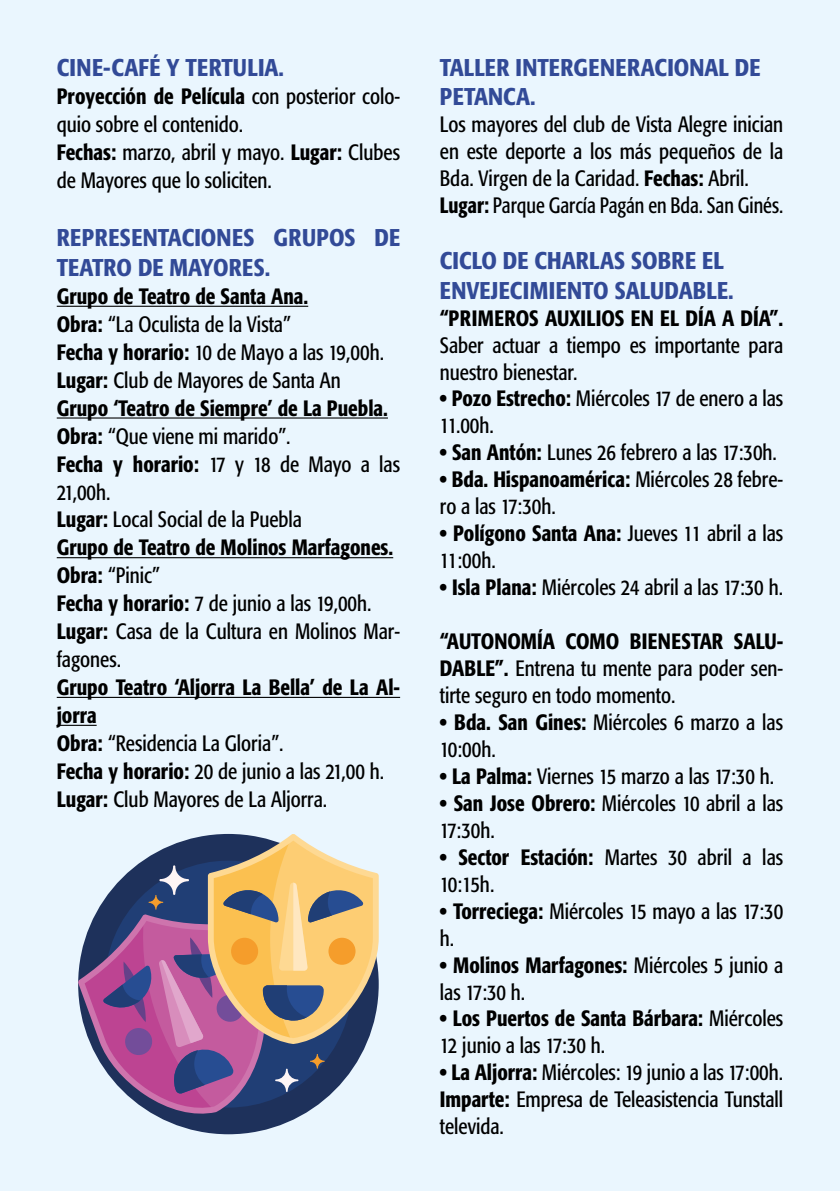
<style>
.page{position:relative;width:840px;height:1191px;background:#fff}
.page>*{position:absolute;margin:0;border:0;box-sizing:border-box;transform-origin:0 0}
.t1{font:500 condensed 24px/29.4px "Formata";color:#324a97}
.t2{font:condensed 22px/27px "Formata";color:#000;scale:.95 1}
.t3{font:500 condensed 22px/28px "Formata";color:#000;scale:.95 1}
.s1{font-weight:500}
.s2{font-weight:400}
</style>
<div class="page">
<div style="left:0;top:0;width:839px;height:1191px;background:#eaf6fe"></div>
<hr style="left:57px;top:306px;width:251px;height:1px;background:#000">
<hr style="left:57px;top:417px;width:331px;height:1px;background:#000">
<hr style="left:57px;top:557px;width:336px;height:1px;background:#000">
<hr style="left:57px;top:697px;width:343px;height:1px;background:#000">
<hr style="left:57px;top:725px;width:40px;height:1px;background:#000">
<svg style="left:78px;top:834px;width:300px;height:285px"></svg>
<p class="t1" style="left:57px;top:53px;width:229px">CINE-CAFÉ Y TERTULIA.</p>
<p class="t2" style="left:57px;top:82px;width:363px;line-height:28px"><span class="s1">Proyección de Película</span> con posterior colo&shy;quio sobre el contenido.<br><span class="s1">Fechas:</span> marzo, abril y mayo. <span class="s1">Lugar:</span> Clubes de Mayores que lo soliciten.</p>
<p class="t1" style="left:57px;top:222px;width:345px;line-height:30.4px">REPRESENTACIONES GRUPOS DE<br>TEATRO DE MAYORES.</p>
<p class="t2" style="left:57px;top:282px;width:363px;line-height:28px"><span class="s1">Grupo de Teatro de Santa Ana.<br>Obra:</span> “La Oculista de la Vista”<br><span class="s1">Fecha y horario:</span> 10 de Mayo a las 19,00h.<br><span class="s1">Lugar:</span> Club de Mayores de Santa An<br><span class="s1">Grupo ‘Teatro de Siempre’ de La Puebla.<br>Obra:</span> “Que viene mi marido”.<br><span class="s1">Fecha y horario:</span> 17 y 18 de Mayo a las<br>21,00h.<br><span class="s1">Lugar:</span> Local Social de la Puebla<br><span class="s1">Grupo de Teatro de Molinos Marfagones.<br>Obra:</span> “Pinic”<br><span class="s1">Fecha y horario:</span> 7 de junio a las 19,00h.<br><span class="s1">Lugar:</span> Casa de la Cultura en Molinos Mar&shy;fagones.</p>
<p class="t3" style="left:57px;top:673px;width:363px">Grupo Teatro ‘Aljorra La Bella’ de La Al&shy;jorra<br>Obra: <span class="s2">“Residencia La Gloria”.<br></span>Fecha y horario: <span class="s2">20 de junio a las 21,00 h.<br></span>Lugar: <span class="s2">Club Mayores de La Aljorra.</span></p>
<p class="t1" style="left:439px;top:53px;width:322px">TALLER INTERGENERACIONAL DE<br>PETANCA.</p>
<p class="t2" style="left:439px;top:111px;width:363px">Los mayores del club de Vista Alegre inician en este deporte a los más pequeños de la Bda. Virgen de la Caridad. <span class="s1">Fechas:</span> Abril.<br><span class="s1">Lugar:</span> Parque García Pagán en Bda. San Ginés.</p>
<p class="t1" style="left:439px;top:246px;width:295px">CICLO DE CHARLAS SOBRE EL<br>ENVEJECIMIENTO SALUDABLE.</p>
<p class="t3" style="left:439px;top:304px;width:363px">“PRIMEROS AUXILIOS EN EL DÍA A DÍA”.</p>
<p class="t2" style="left:439px;top:331px;width:363px">Saber actuar a tiempo es importante para nuestro bienestar.</p>
<p class="t2" style="left:439px;top:385px;width:363px"><span class="s1">• Pozo Estrecho:</span> Miércoles 17 de enero a las<br>11.00h.</p>
<p class="t2" style="left:439px;top:439px;width:356px"><span class="s1">• San Antón:</span> Lunes 26 febrero a las 17:30h.</p>
<p class="t2" style="left:439px;top:466px;width:363px"><span class="s1">• Bda. Hispanoamérica:</span> Miércoles 28 febre&shy;ro a las 17:30h.</p>
<p class="t2" style="left:439px;top:520px;width:363px"><span class="s1">• Polígono Santa Ana:</span> Jueves 11 abril a las<br>11:00h.</p>
<p class="t2" style="left:439px;top:574px;width:362px"><span class="s1">• Isla Plana:</span> Miércoles 24 abril a las 17:30 h.</p>
<p class="t2" style="left:439px;top:628px;width:363px;text-align:justify"><span class="s1">“AUTONOMÍA COMO BIENESTAR SALU-DABLE”.</span> Entrena tu mente para poder sen&shy;tirte seguro en todo momento.</p>
<p class="t2" style="left:439px;top:709px;width:362px"><span class="s1">• Bda. San Gines:</span> Miércoles 6 marzo a las<br>10:00h.</p>
<p class="t2" style="left:439px;top:762px;width:353px"><span class="s1">• La Palma:</span> Viernes 15 marzo a las 17:30 h.</p>
<p class="t2" style="left:439px;top:789px;width:363px"><span class="s1">• San Jose Obrero:</span> Miércoles 10 abril a las<br>17:30h.</p>
<p class="t2" style="left:439px;top:843px;width:363px"><span class="s1">• Sector Estación:</span> Martes 30 abril a las<br>10:15h.</p>
<p class="t2" style="left:439px;top:897px;width:363px"><span class="s1">• Torreciega:</span> Miércoles 15 mayo a las 17:30 h.</p>
<p class="t2" style="left:439px;top:951px;width:363px"><span class="s1">• Molinos Marfagones:</span> Miércoles 5 junio a las 17:30 h.</p>
<p class="t2" style="left:439px;top:1005px;width:363px"><span class="s1">• Los Puertos de Santa Bárbara:</span> Miércoles<br>12 junio a las 17:30 h.</p>
<p class="t2" style="left:439px;top:1059px;width:363px;text-align:justify"><span class="s1">• La Aljorra:</span> Miércoles: 19 junio a las 17:00h.<br><span class="s1">Imparte:</span> Empresa de Teleasistencia Tunstall televida.</p>
</div>
